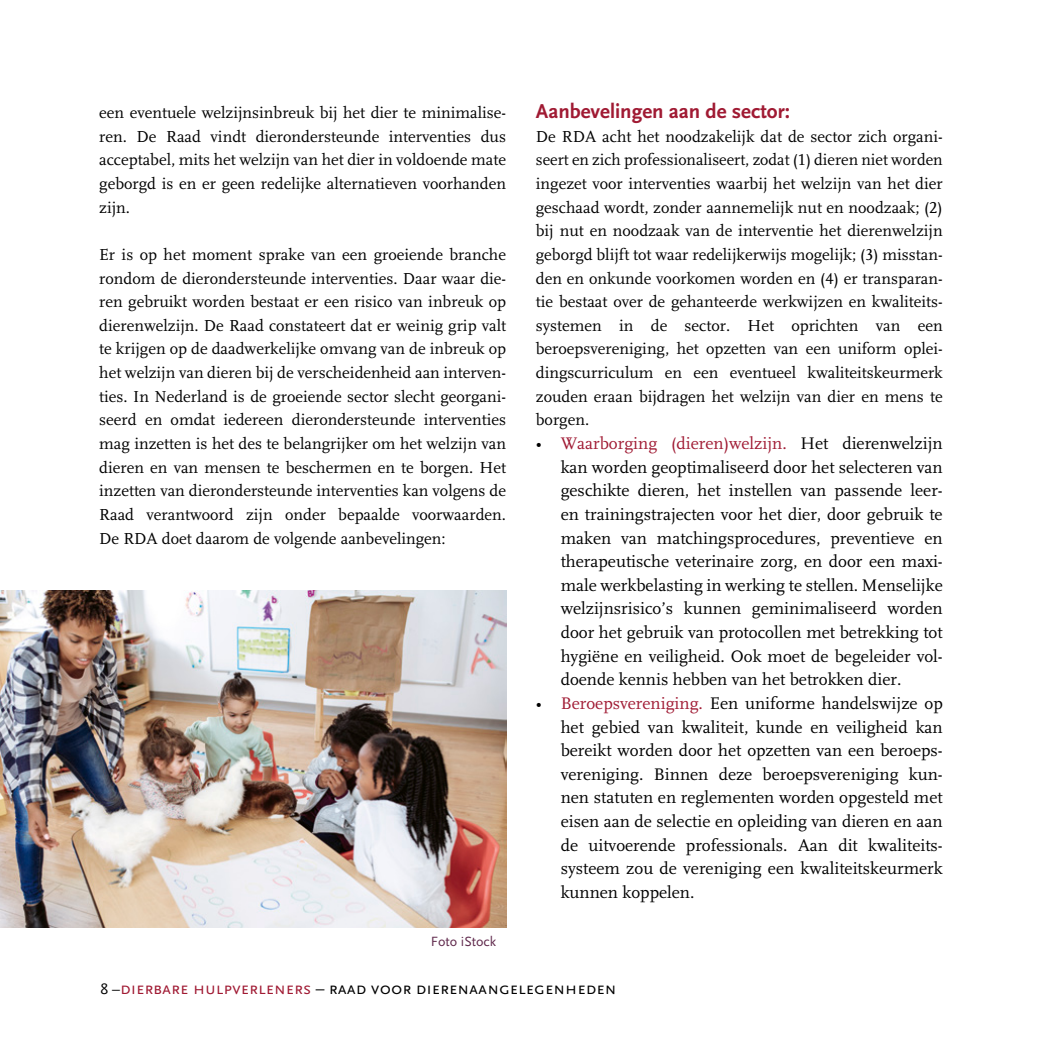
<style>
.page{position:relative;width:1042px;height:1042px;background:#fff}
.page>*{position:absolute;margin:0;border:0;box-sizing:border-box;transform-origin:0 0}
._2kolomskopsans{font:700 21px "Scala Sans";color:#a01a33}
.t1{font:17.5px/23.6px "Scala LF";color:#000;text-align:justify}
.t2{font:17.5px "Scala Sans Caps";color:#000}
.Platte_tekst{font:16.62px/23.6px "Scala LF";color:#000;text-align:justify}
.Onderschrift_2_kolom{font:14px "Scala Sans";color:#5f284b}
.s1{color:#a01a33}
.s2{font-family:"Scala Sans";font-size:15.75px}
</style>
<div class="page">
<img style="left:0;top:591px;width:506px;height:337px">
<p class="Platte_tekst" style="left:99px;top:101px;width:408px">een eventuele welzijnsinbreuk bij het dier te minimalise&shy;ren. De Raad vindt dierondersteunde interventies dus acceptabel, mits het welzijn van het dier in voldoende mate geborgd is en er geen redelijke alternatieven voorhanden zijn.</p>
<p class="Platte_tekst" style="left:99px;top:243px;width:408px">Er is op het moment sprake van een groeiende branche rondom de dierondersteunde interventies. Daar waar die&shy;ren gebruikt worden bestaat er een risico van inbreuk op dierenwelzijn. De Raad constateert dat er weinig grip valt te krijgen op de daadwerkelijke omvang van de inbreuk op het welzijn van dieren bij de verscheidenheid aan interven&shy;ties. In Nederland is de groeiende sector slecht georgani&shy;seerd en omdat iedereen dierondersteunde interventies mag inzetten is het des te belangrijker om het welzijn van dieren en van mensen te beschermen en te borgen. Het inzetten van dierondersteunde interventies kan volgens de Raad verantwoord zijn onder bepaalde voorwaarden.<br>De RDA doet daarom de volgende aanbevelingen:</p>
<p class="Onderschrift_2_kolom" style="left:431px;top:933px;width:67px">Foto iStock</p>
<p class="_2kolomskopsans" style="left:536px;top:100px;width:256px">Aanbevelingen aan de sector:</p>
<p class="Platte_tekst" style="left:536px;top:125px;width:408px">De RDA acht het noodzakelijk dat de sector zich organi&shy;seert en zich professionaliseert, zodat (1) dieren niet worden ingezet voor interventies waarbij het welzijn van het dier geschaad wordt, zonder aannemelijk nut en noodzaak; (2) bij nut en noodzaak van de interventie het dierenwelzijn geborgd blijft tot waar redelijkerwijs mogelijk; (3) misstan&shy;den en onkunde voorkomen worden en (4) er transparan&shy;tie bestaat over de gehanteerde werkwijzen en kwaliteits&shy;systemen in de sector. Het oprichten van een beroepsvereniging, het opzetten van een uniform oplei&shy;dingscurriculum en een eventueel kwaliteitskeurmerk zouden eraan bijdragen het welzijn van dier en mens te borgen.</p>
<p class="t1" style="left:561px;top:432px;width:383px;text-indent:-25px">• <span class="s1">Waarborging (dieren)welzijn.</span> Het dierenwelzijn kan worden geoptimaliseerd door het selecteren van geschikte dieren, het instellen van passende leer&shy;en trainingstrajecten voor het dier, door gebruik te maken van matchingsprocedures, preventieve en therapeutische veterinaire zorg, en door een maxi&shy;male werkbelasting in werking te stellen. Menselijke welzijnsrisico’s kunnen geminimaliseerd worden door het gebruik van protocollen met betrekking tot hygiëne en veiligheid. Ook moet de begeleider vol&shy;doende kennis hebben van het betrokken dier.</p>
<p class="t1" style="left:561px;top:692px;width:383px;text-indent:-25px">• <span class="s1">Beroepsvereniging.</span> Een uniforme handelswijze op het gebied van kwaliteit, kunde en veiligheid kan bereikt worden door het opzetten van een beroeps&shy;vereniging. Binnen deze beroepsvereniging kun&shy;nen statuten en reglementen worden opgesteld met eisen aan de selectie en opleiding van dieren en aan de uitvoerende professionals. Aan dit kwaliteits&shy;systeem zou de vereniging een kwaliteitskeurmerk kunnen koppelen.</p>
<p class="t2" style="left:100px;top:979px;width:517px"><span class="s2">8 –</span><span class="s1">dierbare hulpverleners</span> – raad voor dierenaangelegenheden</p>
</div>
